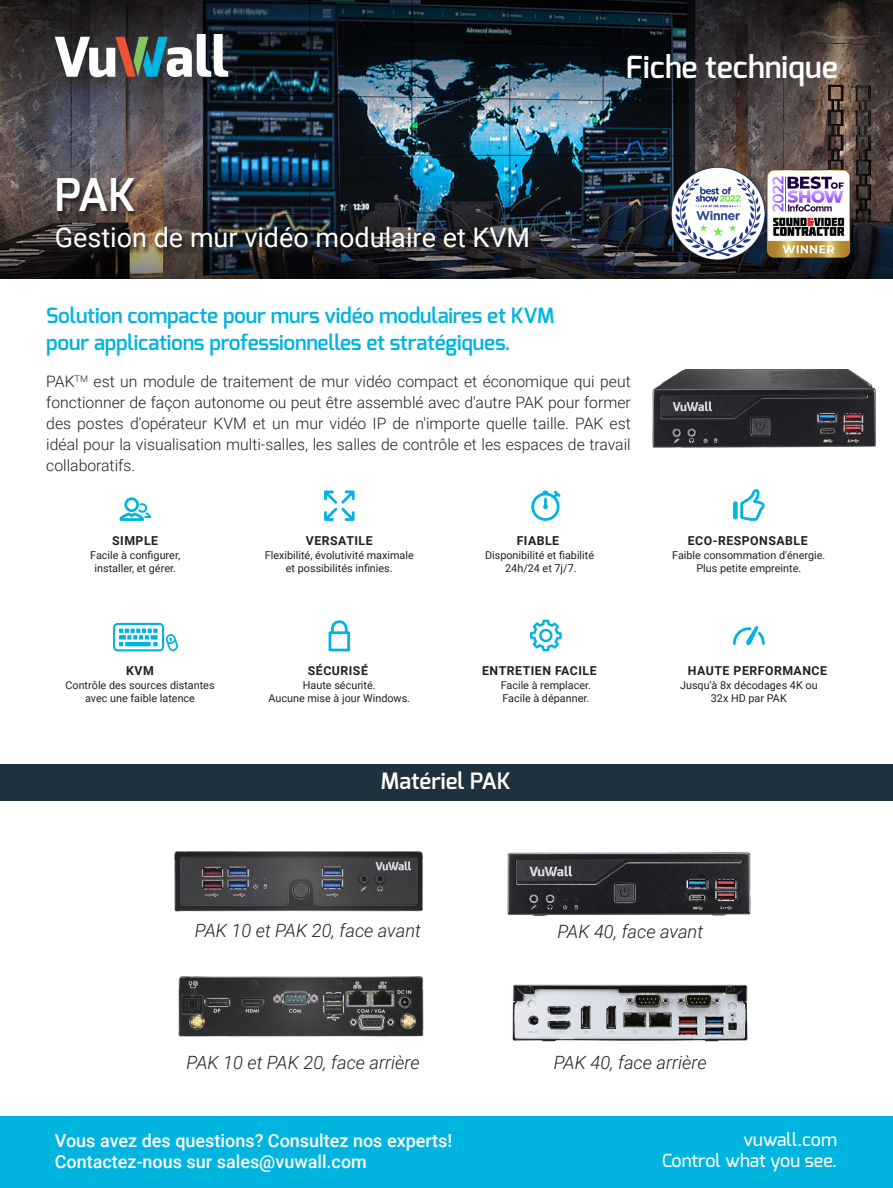
<style>
.page{position:relative;width:893px;height:1188px;background:#fff}
.page>*{position:absolute;margin:0;border:0;box-sizing:border-box;transform-origin:0 0}
.t1{font:600 45px "Exo";color:#fff}
.tekst_10_pt{font:600 30.6px "Exo";color:#fff}
.t2{font:27px "Roboto";color:#fff}
.t3{font:600 22.5px "Exo";color:#fff}
.t4{font:600 21px/27px "Exo";letter-spacing:-.01em;color:#00b4e0}
.t5{font:italic 300 18.3px "Roboto";color:#231f20}
.t6{font:500 18px "Roboto";color:#fff}
.t7{font:500 18px "Exo";color:#fff}
.t8{font:300 15.75px/21px "Roboto";color:#231f20;text-align:justify}
.t9{font:700 12.3px "Roboto";letter-spacing:.04em;color:#231f20}
.t10{font:10.8px/13px "Roboto";color:#231f20;text-align:center}
</style>
<div class="page">
<img style="left:512px;top:984px;width:236px;height:58px">
<img style="left:0;top:125px;width:893px;height:72px">
<svg style="left:0;top:197px;width:893px;height:81px;background:#242428"></svg>
<img style="left:55px;top:178px;width:479px;height:76px">
<div style="left:0;top:1117px;width:893px;height:71px;background:#00b4e0"></div>
<img style="left:0;top:0;width:893px;height:125px">
<svg style="left:55px;top:34px;width:173px;height:43px"></svg>
<svg style="left:119px;top:497px;width:32px;height:24px"></svg>
<svg style="left:324px;top:490px;width:30px;height:31px"></svg>
<svg style="left:531px;top:490px;width:29px;height:31px"></svg>
<svg style="left:733px;top:489px;width:32px;height:32px"></svg>
<svg style="left:329px;top:620px;width:21px;height:31px"></svg>
<svg style="left:530px;top:620px;width:32px;height:31px"></svg>
<svg style="left:733px;top:626px;width:32px;height:19px"></svg>
<div style="left:0;top:764px;width:893px;height:37px;background:#1f313c"></div>
<div style="left:763px;top:166px;width:92px;height:97px;background:#231f20;opacity:.49"></div>
<img style="left:769px;top:167px;width:84px;height:93px">
<div style="left:668px;top:164px;width:101px;height:101px;background:#231f20;opacity:.49"></div>
<svg style="left:113px;top:623px;width:65px;height:28px"></svg>
<img style="left:652px;top:369px;width:224px;height:79px">
<img style="left:507px;top:853px;width:244px;height:63px">
<img style="left:179px;top:976px;width:245px;height:61px">
<img style="left:174px;top:851px;width:249px;height:61px">
<p class="t1" style="left:55px;top:166px;width:83px">PAK</p>
<p class="t2" style="left:55px;top:218px;width:477px">Gestion de mur vidéo modulaire et KVM</p>
<p class="tekst_10_pt" style="left:626px;top:47px;width:214px">Fiche technique</p>
<p class="t4" style="left:46px;top:302px;width:510px">Solution compacte pour murs vidéo modulaires et KVM pour applications professionnelles et stratégiques.</p>
<p class="t8" style="left:46px;top:371px;width:586px">PAK<sup>TM</sup> est un module de traitement de mur vidéo compact et économique qui peut fonctionner de façon autonome ou peut être assemblé avec d'autre PAK pour former des postes d'opérateur KVM et un mur vidéo IP de n'importe quelle taille. PAK est idéal pour la visualisation multi-salles, les salles de contrôle et les espaces de travail collaboratifs.</p>
<p class="t9" style="left:112px;top:532px;width:47px">SIMPLE</p>
<p class="t10" style="left:90px;top:548px;width:91px">Facile à configurer, installer, et gérer.</p>
<p class="t9" style="left:306px;top:532px;width:68px">VERSATILE</p>
<p class="t10" style="left:265px;top:548px;width:151px">Flexibilité, évolutivité maximale et possibilités infinies.</p>
<p class="t9" style="left:517px;top:532px;width:44px">FIABLE</p>
<p class="t10" style="left:485px;top:548px;width:111px">Disponibilité et fiabilité</p>
<p class="t10" style="left:505px;top:561px;width:73px">24h/24 et 7j/7.</p>
<p class="t9" style="left:688px;top:532px;width:121px">ECO-RESPONSABLE</p>
<p class="t10" style="left:672px;top:548px;width:155px">Faible consommation d'énergie.<br>Plus petite empreinte.</p>
<p class="t9" style="left:126px;top:662px;width:29px">KVM</p>
<p class="t10" style="left:65px;top:678px;width:151px">Contrôle des sources distantes avec une faible latence</p>
<p class="t9" style="left:308px;top:662px;width:62px">SÉCURISÉ</p>
<p class="t10" style="left:303px;top:678px;width:74px">Haute sécurité.</p>
<p class="t10" style="left:268px;top:691px;width:143px">Aucune mise à jour Windows.</p>
<p class="t9" style="left:482px;top:662px;width:116px">ENTRETIEN FACILE</p>
<p class="t10" style="left:501px;top:678px;width:92px">Facile à remplacer.</p>
<p class="t10" style="left:502px;top:691px;width:88px">Facile à dépanner.</p>
<p class="t9" style="left:688px;top:662px;width:141px">HAUTE PERFORMANCE</p>
<p class="t10" style="left:680px;top:678px;width:139px">Jusqu'à 8x décodages 4K ou</p>
<p class="t10" style="left:711px;top:691px;width:77px">32x HD par PAK</p>
<p class="t3" style="left:381px;top:767px;width:131px">Matériel PAK</p>
<p class="t5" style="left:195px;top:918px;width:228px">PAK 10 et PAK 20, face avant</p>
<p class="t5" style="left:557px;top:919px;width:147px">PAK 40, face avant</p>
<p class="t5" style="left:187px;top:1050px;width:235px">PAK 10 et PAK 20, face arrière</p>
<p class="t5" style="left:554px;top:1050px;width:154px">PAK 40, face arrière</p>
<p class="t6" style="left:55px;top:1128px;width:399px">Vous avez des questions? Consultez nos experts!</p>
<p class="t6" style="left:55px;top:1149px;width:314px">Contactez-nous sur sales@vuwall.com</p>
<p class="t7" style="left:743px;top:1128px;width:95px">vuwall.com</p>
<p class="t7" style="left:662px;top:1149px;width:176px">Control what you see.</p>
</div>
